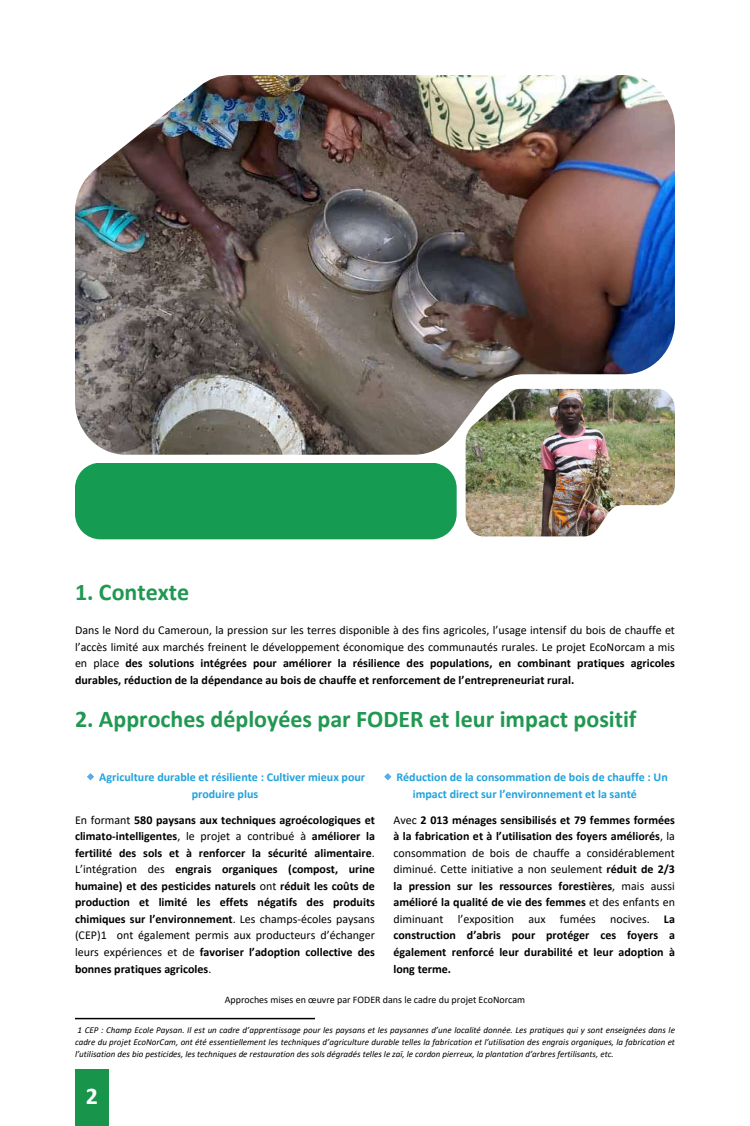
<style>
.page{position:relative;width:750px;height:1126px;background:#fff}
.page>*{position:absolute;margin:0;border:0;box-sizing:border-box;transform-origin:0 0}
.t1{font:700 24px "Calibri";color:#209851}
.t2{font:700 24px "Calibri";color:#fff}
.t3{font:700 12px/16.5px "Calibri";color:#000;text-align:justify}
.t4{font:12px/16.5px "Calibri";color:#000;text-align:justify}
.t5{font:700 12px/16.5px "Calibri";color:#21a2dc}
.t6{font:10px "Calibri";color:#000}
.t7{font:italic 9px/12px "Calibri";color:#000;text-align:justify}
.s1{font-weight:700}
.s2{font-weight:400}
</style>
<div class="page">
<img style="left:75px;top:75px;width:600px;height:379px">
<img style="left:466px;top:389px;width:209px;height:147px">
<div style="left:75px;top:463px;width:382px;height:76px;background:#159b52"></div>
<hr style="left:75px;top:1017px;width:240px;height:1px;background:#000">
<div style="left:75px;top:1068px;width:34px;height:57px;background:#18954a"></div>
<h1 class="t1" style="left:75px;top:581px;width:116px">1. Contexte</h1>
<p class="t4" style="left:75px;top:622px;width:601px">Dans le Nord du Cameroun, la pression sur les terres disponible à des fins agricoles, l’usage intensif du bois de chauffe et l’accès limité aux marchés freinent le développement économique des communautés rurales. Le projet EcoNorcam a mis en place <span class="s1">des solutions intégrées pour améliorer la résilience des populations, en combinant pratiques agricoles durables, réduction de la dépendance au bois de chauffe et renforcement de l’entrepreneuriat rural.</span></p>
<h1 class="t1" style="left:75px;top:708px;width:563px">2. Approches déployées par FODER et leur impact positif</h1>
<p class="t5" style="left:192px;top:769px;width:175px;text-indent:-92px">Agriculture durable et résiliente : Cultiver mieux pour produire plus</p>
<p class="t3" style="left:75px;top:812px;width:301px"><span class="s2">En formant</span> 580 paysans aux techniques agroécologiques et climato-intelligentes<span class="s2">, le projet a contribué à</span> améliorer la fertilité des sols et à renforcer la sécurité alimentaire<span class="s2">.<br>L’intégration des</span> engrais organiques (compost, urine humaine) et des pesticides naturels <span class="s2">ont</span> réduit les coûts de production et limité les effets négatifs des produits chimiques sur l’environnement<span class="s2">. Les champs-écoles paysans (CEP)1 ont également permis aux producteurs d’échanger leurs expériences et de</span> favoriser l’adoption collective des bonnes pratiques agricoles<span class="s2">.</span></p>
<p class="t3" style="left:393px;top:812px;width:283px"><span class="s2">Avec</span> 2 013 ménages sensibilisés et 79 femmes formées à la fabrication et à l’utilisation des foyers améliorés<span class="s2">, la consommation de bois de chauffe a considérablement diminué. Cette initiative a non seulement</span> réduit de 2/3 la pression sur les ressources forestières<span class="s2">, mais aussi </span>amélioré la qualité de vie des femmes <span class="s2">et des enfants en diminuant l’exposition aux fumées nocives.</span> La construction d’abris pour protéger ces foyers a également renforcé leur durabilité et leur adoption à long terme.</p>
<p class="t5" style="left:413px;top:769px;width:257px;text-indent:-16px">Réduction de la consommation de bois de chauffe : Un impact direct sur l’environnement et la santé</p>
<p class="t6" style="left:225px;top:994px;width:302px">Approches mises en œuvre par FODER dans le cadre du projet EcoNorcam</p>
<p class="t7" style="left:75px;top:1024px;width:601px">1 CEP : Champ Ecole Paysan. Il est un cadre d’apprentissage pour les paysans et les paysannes d’une localité donnée. Les pratiques qui y sont enseignées dans le cadre du projet EcoNorCam, ont été essentiellement les techniques d’agriculture durable telles la fabrication et l’utilisation des engrais organiques, la fabrication et l’utilisation des bio pesticides, les techniques de restauration des sols dégradés telles le zaï, le cordon pierreux, la plantation d’arbres fertilisants, etc.</p>
<h1 class="t2" style="left:86px;top:1085px;width:14px">2</h1>
</div>
